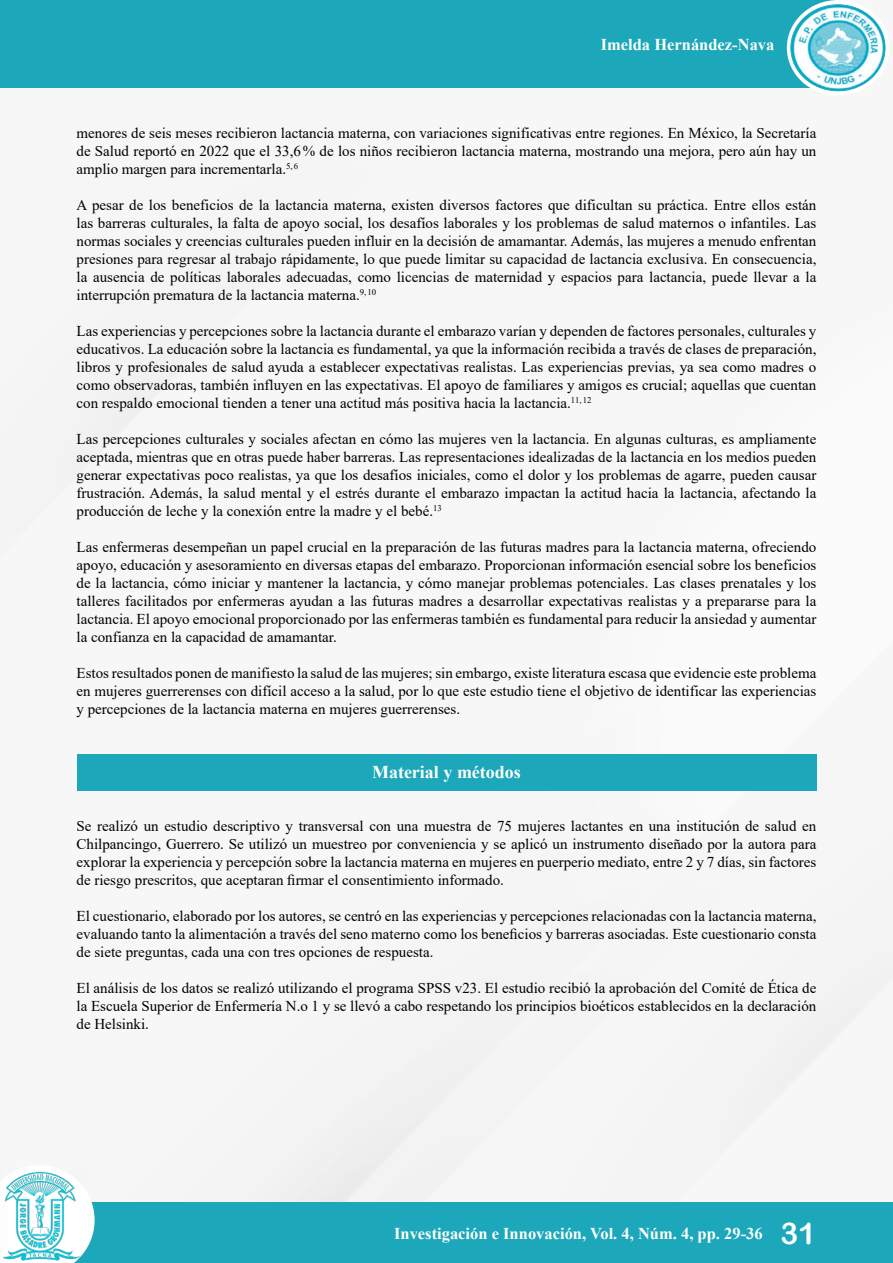
<style>
.page{position:relative;width:893px;height:1263px;background:#fff}
.page>*{position:absolute;margin:0;border:0;box-sizing:border-box;transform-origin:0 0}
.t1{font:700 18px "Times New Roman";color:#fff}
.t2{font:700 16.5px "Times New Roman";color:#fff}
.t3{font:15px/18px "Times New Roman";color:#000;text-align:justify}
.s1{font-family:"Arial Rounded MT Bold";font-weight:400;font-size:30px}
</style>
<div class="page">
<img style="left:0;top:217px;width:893px;height:985px">
<div style="left:0;top:0;width:838px;height:88px;background:#1ca8ba"></div>
<div style="left:74px;top:1202px;width:819px;height:61px;background:#1ca8ba"></div>
<svg style="left:0;top:1165px;width:95px;height:86px"></svg>
<div style="left:787px;top:0;width:102px;height:96px;background:#fff;border-radius:50%"></div>
<img style="left:791px;top:5px;width:94px;height:86px">
<img style="left:0;top:1169px;width:85px;height:94px">
<div style="left:77px;top:755px;width:739px;height:36px;background:#1ca8ba"></div>
<p class="t2" style="left:601px;top:33px;width:175px">Imelda Hernández-Nava</p>
<p class="t3" style="left:77px;top:123px;width:741px">menores de seis meses recibieron lactancia materna, con variaciones significativas entre regiones. En México, la Secretaría de Salud reportó en 2022 que el 33,6% de los niños recibieron lactancia materna, mostrando una mejora, pero aún hay un amplio margen para incrementarla.<sup>5,6</sup></p>
<p class="t3" style="left:77px;top:195px;width:741px">A pesar de los beneficios de la lactancia materna, existen diversos factores que dificultan su práctica. Entre ellos están las barreras culturales, la falta de apoyo social, los desafíos laborales y los problemas de salud maternos o infantiles. Las normas sociales y creencias culturales pueden influir en la decisión de amamantar. Además, las mujeres a menudo enfrentan presiones para regresar al trabajo rápidamente, lo que puede limitar su capacidad de lactancia exclusiva. En consecuencia, la ausencia de políticas laborales adecuadas, como licencias de maternidad y espacios para lactancia, puede llevar a la interrupción prematura de la lactancia materna.<sup>9,10</sup></p>
<p class="t3" style="left:77px;top:321px;width:741px">Las experiencias y percepciones sobre la lactancia durante el embarazo varían y dependen de factores personales, culturales y educativos. La educación sobre la lactancia es fundamental, ya que la información recibida a través de clases de preparación, libros y profesionales de salud ayuda a establecer expectativas realistas. Las experiencias previas, ya sea como madres o como observadoras, también influyen en las expectativas. El apoyo de familiares y amigos es crucial; aquellas que cuentan con respaldo emocional tienden a tener una actitud más positiva hacia la lactancia.<sup>11,12</sup></p>
<p class="t3" style="left:77px;top:429px;width:741px">Las percepciones culturales y sociales afectan en cómo las mujeres ven la lactancia. En algunas culturas, es ampliamente aceptada, mientras que en otras puede haber barreras. Las representaciones idealizadas de la lactancia en los medios pueden generar expectativas poco realistas, ya que los desafíos iniciales, como el dolor y los problemas de agarre, pueden causar frustración. Además, la salud mental y el estrés durante el embarazo impactan la actitud hacia la lactancia, afectando la producción de leche y la conexión entre la madre y el bebé.<sup>13</sup></p>
<p class="t3" style="left:77px;top:537px;width:741px">Las enfermeras desempeñan un papel crucial en la preparación de las futuras madres para la lactancia materna, ofreciendo apoyo, educación y asesoramiento en diversas etapas del embarazo. Proporcionan información esencial sobre los beneficios de la lactancia, cómo iniciar y mantener la lactancia, y cómo manejar problemas potenciales. Las clases prenatales y los talleres facilitados por enfermeras ayudan a las futuras madres a desarrollar expectativas realistas y a prepararse para la lactancia. El apoyo emocional proporcionado por las enfermeras también es fundamental para reducir la ansiedad y aumentar la confianza en la capacidad de amamantar.</p>
<p class="t3" style="left:77px;top:663px;width:741px">Estos resultados ponen de manifiesto la salud de las mujeres; sin embargo, existe literatura escasa que evidencie este problema en mujeres guerrerenses con difícil acceso a la salud, por lo que este estudio tiene el objetivo de identificar las experiencias y percepciones de la lactancia materna en mujeres guerrerenses.</p>
<p class="t1" style="left:372px;top:759px;width:150px">Material y métodos</p>
<p class="t3" style="left:77px;top:816px;width:741px">Se realizó un estudio descriptivo y transversal con una muestra de 75 mujeres lactantes en una institución de salud en Chilpancingo, Guerrero. Se utilizó un muestreo por conveniencia y se aplicó un instrumento diseñado por la autora para explorar la experiencia y percepción sobre la lactancia materna en mujeres en puerperio mediato, entre 2 y 7 días, sin factores de riesgo prescritos, que aceptaran firmar el consentimiento informado.</p>
<p class="t3" style="left:77px;top:906px;width:741px">El cuestionario, elaborado por los autores, se centró en las experiencias y percepciones relacionadas con la lactancia materna, evaluando tanto la alimentación a través del seno materno como los beneficios y barreras asociadas. Este cuestionario consta de siete preguntas, cada una con tres opciones de respuesta.</p>
<p class="t3" style="left:77px;top:978px;width:741px">El análisis de los datos se realizó utilizando el programa SPSS v23. El estudio recibió la aprobación del Comité de Ética de la Escuela Superior de Enfermería N.o 1 y se llevó a cabo respetando los principios bioéticos establecidos en la declaración de Helsinki.</p>
<p class="t2" style="left:394px;top:1221px;width:423px">Investigación e Innovación, Vol. 4, Núm. 4, pp. 29-36 <span class="s1">31</span></p>
</div>
